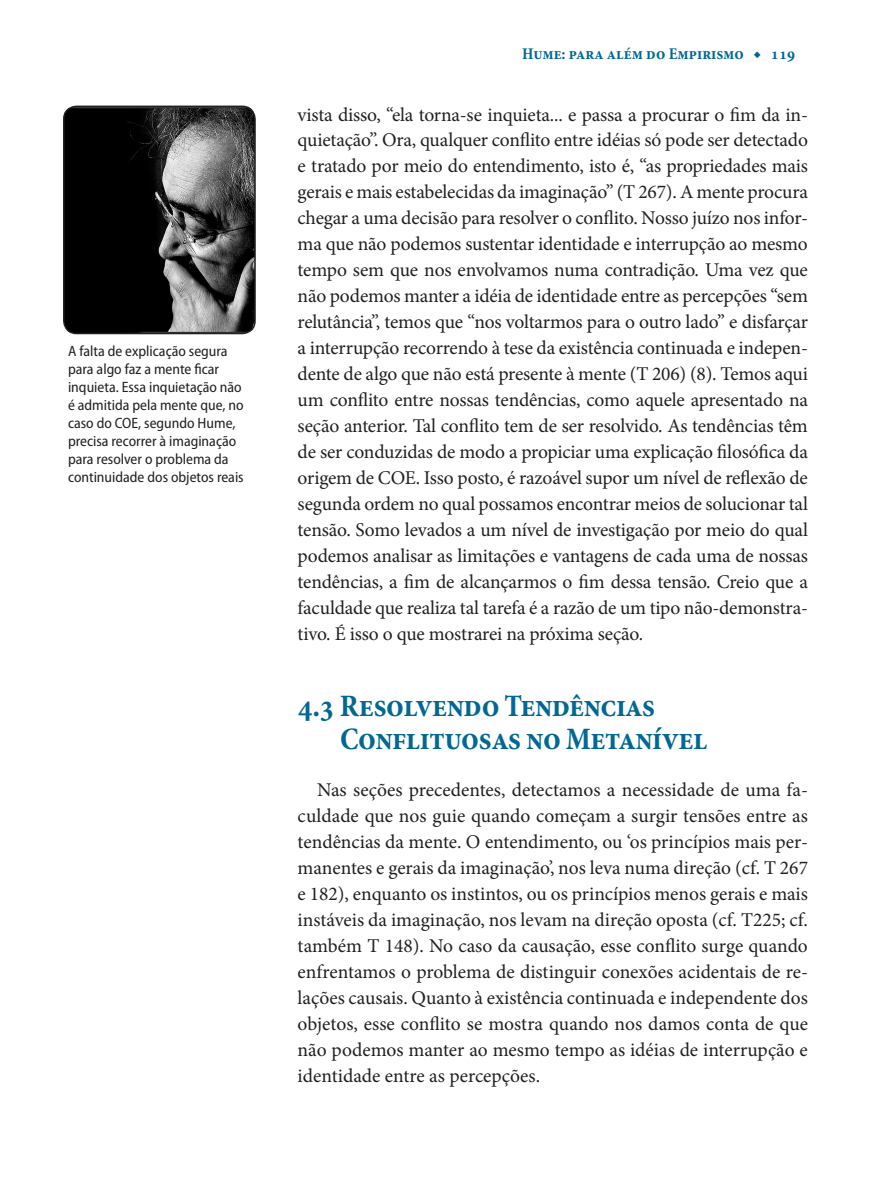
<style>
.page{position:relative;width:893px;height:1191px;background:#fff}
.page>*{position:absolute;margin:0;border:0;box-sizing:border-box;transform-origin:0 0}
.Subtitulo_-_1{font:700 condensed 31.5px/33px "Minion Pro";letter-spacing:-.02em;color:#006893}
.texto_-_principal{font:19.5px/26px "Minion Pro";letter-spacing:-.005em;color:#231f20;text-align:justify}
.t1{font:700 condensed 16.5px "Minion Pro";color:#006893}
.Legenda{font:semi-condensed 15px/18px "Myriad Pro";color:#231f20}
</style>
<div class="page">
<img style="left:64px;top:106px;width:191px;height:227px">
<div style="left:63px;top:106px;width:193px;height:228px;border:2px solid #231f20;border-radius:13px"></div>
<p class="Legenda" style="left:68px;top:342px;width:177px">A falta de explicação segura para algo faz a mente ficar inquieta. Essa inquietação não é admitida pela mente que, no caso do COE, segundo Hume, precisa recorrer à imaginação para resolver o problema da continuidade dos objetos reais</p>
<p class="t1" style="left:522px;top:43px;width:274px">Hume: para além do Empirismo ◆ 119</p>
<p class="texto_-_principal" style="left:298px;top:101px;width:512px">vista disso, “ela torna-se inquieta... e passa a procurar o fim da in&shy;quietação”. Ora, qualquer conflito entre idéias só pode ser detectado e tratado por meio do entendimento, isto é, “as propriedades mais gerais e mais estabelecidas da imaginação” (T 267). A mente procura chegar a uma decisão para resolver o conflito. Nosso juízo nos infor&shy;ma que não podemos sustentar identidade e interrupção ao mesmo tempo sem que nos envolvamos numa contradição. Uma vez que não podemos manter a idéia de identidade entre as percepções “sem relutância”, temos que “nos voltarmos para o outro lado” e disfarçar a interrupção recorrendo à tese da existência continuada e indepen&shy;dente de algo que não está presente à mente (T 206) (8). Temos aqui um conflito entre nossas tendências, como aquele apresentado na seção anterior. Tal conflito tem de ser resolvido. As tendências têm de ser conduzidas de modo a propiciar uma explicação filosófica da origem de COE. Isso posto, é razoável supor um nível de reflexão de segunda ordem no qual possamos encontrar meios de solucionar tal tensão. Somo levados a um nível de investigação por meio do qual podemos analisar as limitações e vantagens de cada uma de nossas tendências, a fim de alcançarmos o fim dessa tensão. Creio que a faculdade que realiza tal tarefa é a razão de um tipo não-demonstra&shy;tivo. É isso o que mostrarei na próxima seção.</p>
<p class="Subtitulo_-_1" style="left:340px;top:689px;width:369px;text-indent:-43px">4.3 Resolvendo Tendências<br>Conflituosas no Metanível</p>
<p class="texto_-_principal" style="left:298px;top:777px;width:512px;text-indent:20px">Nas seções precedentes, detectamos a necessidade de uma fa&shy;culdade que nos guie quando começam a surgir tensões entre as tendências da mente. O entendimento, ou ‘os princípios mais per&shy;manentes e gerais da imaginação’, nos leva numa direção (cf. T 267 e 182), enquanto os instintos, ou os princípios menos gerais e mais instáveis da imaginação, nos levam na direção oposta (cf. T225; cf. também T 148). No caso da causação, esse conflito surge quando enfrentamos o problema de distinguir conexões acidentais de re&shy;lações causais. Quanto à existência continuada e independente dos objetos, esse conflito se mostra quando nos damos conta de que não podemos manter ao mesmo tempo as idéias de interrupção e identidade entre as percepções.</p>
</div>
